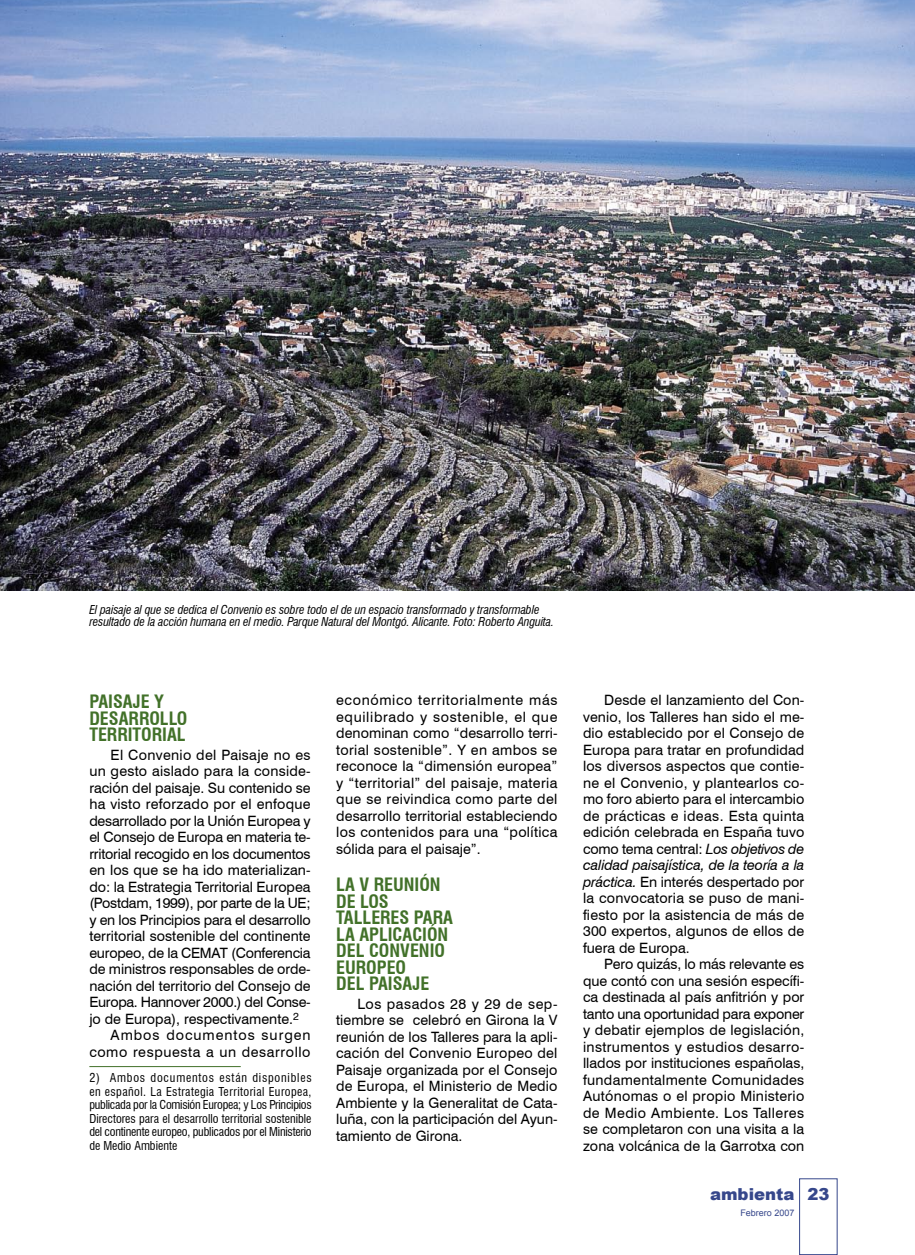
<style>
.page{position:relative;width:915px;height:1255px;background:#fff}
.page>*{position:absolute;margin:0;border:0;box-sizing:border-box;transform-origin:0 0}
.Ladillo{font:700 condensed 18px/16.5px "Swiss 721 BT";color:#427129}
.t1{font:900 16.5px "Arial";color:#36478b}
.Texto_general{font:14.25px/16.5px "Swiss 721 BT";letter-spacing:.005em;color:#000;text-align:justify}
.Texto_general-2{font:14.25px/16.5px "Swiss 721 BT";letter-spacing:.04em;color:#000;text-align:right}
.notas{font:condensed 12px/13.5px "Swiss 721 BT";letter-spacing:-.02em;color:#000;text-align:justify}
.Pié_de_foto{font:italic condensed 12px/12px "Swiss 721 BT";letter-spacing:-.01em;color:#000}
.t2{font:9px "Arial";color:#36478b}
.s1{font-style:italic}
</style>
<div class="page">
<div style="left:799px;top:1178px;width:38px;height:76px;border:1px solid #36478b"></div>
<img style="left:0;top:0;width:914px;height:590px">
<hr style="left:89px;top:1066px;width:152px;height:1px;background:#427129">
<p class="Pié_de_foto" style="left:89px;top:603px;width:466px">El paisaje al que se dedica el Convenio es sobre todo el de un espacio transformado y transformable resultado de la acción humana en el medio. Parque Natural del Montgó. Alicante. Foto: Roberto Anguita.</p>
<p class="Ladillo" style="left:89px;top:693px;width:100px">PAISAJE Y<br>DESARROLLO<br>TERRITORIAL</p>
<p class="Texto_general" style="left:89px;top:746px;width:223px;text-indent:21px">El Convenio del Paisaje no es un gesto aislado para la conside&shy;ración del paisaje. Su contenido se ha visto reforzado por el enfoque desarrollado por la Unión Europea y el Consejo de Europa en materia te&shy;rritorial recogido en los documentos en los que se ha ido materializan&shy;do: la Estrategia Territorial Europea (Postdam, 1999), por parte de la UE; y en los Principios para el desarrollo territorial sostenible del continente europeo, de la CEMAT (Conferencia de ministros responsables de orde&shy;nación del territorio del Consejo de Europa. Hannover 2000.) del Conse&shy;jo de Europa), respectivamente.<sup>2</sup></p>
<p class="Texto_general-2" style="left:89px;top:1026px;width:223px">Ambos documentos surgen como respuesta a un desarrollo</p>
<p class="notas" style="left:89px;top:1071px;width:224px">2) Ambos documentos están disponibles en español. La Estrategia Territorial Europea, publicada por la Comisión Europea; y Los Principios Directores para el desarrollo territorial sostenible del continente europeo, publicados por el Ministerio de Medio Ambiente</p>
<p class="Texto_general" style="left:336px;top:691px;width:223px">económico territorialmente más equilibrado y sostenible, el que denominan como “desarrollo terri&shy;torial sostenible”. Y en ambos se reconoce la “dimensión europea” y “territorial” del paisaje, materia que se reivindica como parte del desarrollo territorial estableciendo los contenidos para una “política sólida para el paisaje”.</p>
<p class="Ladillo" style="left:336px;top:876px;width:118px">LA V REUNIÓN<br>DE LOS<br>TALLERES PARA<br>LA APLICACIÓN<br>DEL CONVENIO<br>EUROPEO<br>DEL PAISAJE</p>
<p class="Texto_general" style="left:336px;top:995px;width:223px;text-indent:21px">Los pasados 28 y 29 de sep&shy;tiembre se celebró en Girona la V reunión de los Talleres para la apli&shy;cación del Convenio Europeo del Paisaje organizada por el Consejo de Europa, el Ministerio de Medio Ambiente y la Generalitat de Cata&shy;luña, con la participación del Ayun&shy;tamiento de Girona.</p>
<p class="Texto_general" style="left:583px;top:691px;width:223px;text-indent:21px">Desde el lanzamiento del Con&shy;venio, los Talleres han sido el me&shy;dio establecido por el Consejo de Europa para tratar en profundidad los diversos aspectos que contie&shy;ne el Convenio, y plantearlos co&shy;mo foro abierto para el intercambio de prácticas e ideas. Esta quinta edición celebrada en España tuvo como tema central: <span class="s1">Los objetivos de calidad paisajística, de la teoría a la práctica.</span> En interés despertado por la convocatoria se puso de mani&shy;fiesto por la asistencia de más de 300 expertos, algunos de ellos de fuera de Europa.</p>
<p class="Texto_general" style="left:583px;top:955px;width:223px;text-indent:21px">Pero quizás, lo más relevante es que contó con una sesión específi&shy;ca destinada al país anfitrión y por tanto una oportunidad para exponer y debatir ejemplos de legislación, instrumentos y estudios desarro&shy;llados por instituciones españolas, fundamentalmente Comunidades Autónomas o el propio Ministerio de Medio Ambiente. Los Talleres se completaron con una visita a la zona volcánica de la Garrotxa con</p>
<p class="t1" style="left:709px;top:1181px;width:86px">ambienta</p>
<p class="t2" style="left:740px;top:1207px;width:56px">Febrero 2007</p>
<p class="t1" style="left:807px;top:1181px;width:24px">23</p>
</div>
